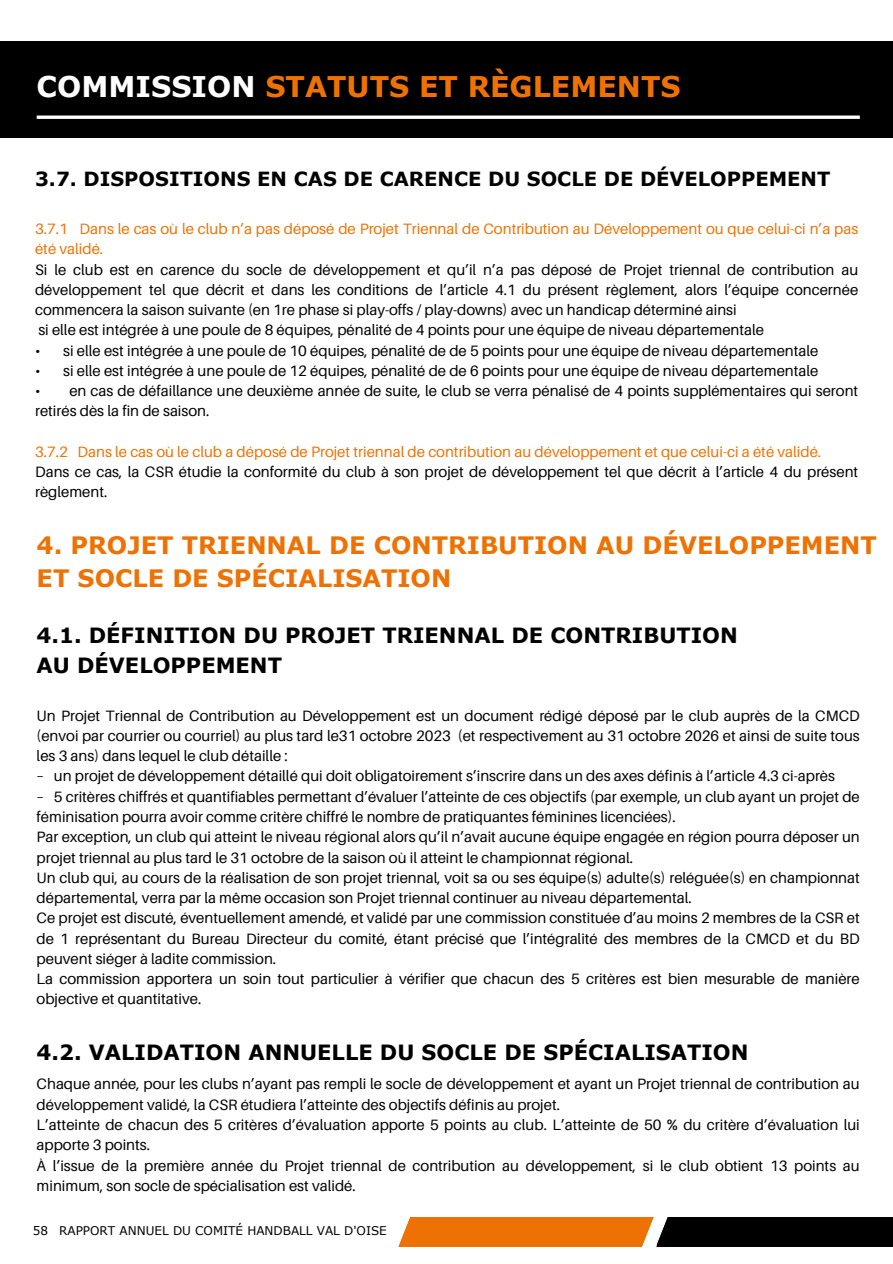
<style>
.page{position:relative;width:893px;height:1264px;background:#fff}
.page>*{position:absolute;margin:0;border:0;box-sizing:border-box;transform-origin:0 0}
.t1{font:700 28.5px "Verdana";color:#ee7203}
.t2{font:700 24px/32.7px "Verdana";color:#ee7203}
.t3{font:700 21px/29.2px "Verdana";color:#000}
.t4{font:700 19.5px "Verdana";color:#000}
.t5{font:15px/20.2px "Aileron";color:#000}
.t6{font:12px "Verdana";color:#000}
.s1{color:#fff}
.s2{color:#ee7203}
</style>
<div class="page">
<div style="left:0;top:41px;width:892px;height:96px;background:#000"></div>
<svg style="left:37px;top:115px;width:822px;height:4px;background:#d7d7d7"></svg>
<div style="left:656px;top:1217px;width:236px;height:30px;background:#000"></div>
<div style="left:397px;top:1217px;width:259px;height:30px;background:#ee7203"></div>
<svg style="left:642px;top:1217px;width:26px;height:30px"></svg>
<svg style="left:397px;top:1217px;width:13px;height:30px"></svg>
<h1 class="t1" style="left:37px;top:68px;width:645px"><span class="s1">COMMISSION</span> STATUTS ET RÈGLEMENTS</h1>
<h3 class="t4" style="left:35px;top:166px;width:796px">3.7. DISPOSITIONS EN CAS DE CARENCE DU SOCLE DE DÉVELOPPEMENT</h3>
<h4 class="t5" style="left:35px;top:218px;width:824px"><span class="s2">3.7.1 Dans le cas où le club n’a pas déposé de Projet Triennal de Contribution au Développement ou que celui-ci n’a pas été validé.<br></span>Si le club est en carence du socle de développement et qu’il n’a pas déposé de Projet triennal de contribution au développement tel que décrit et dans les conditions de l’article 4.1 du présent règlement, alors l’équipe concernée commencera la saison suivante (en 1re phase si play-offs / play-downs) avec un handicap déterminé ainsi<br>si elle est intégrée à une poule de 8 équipes, pénalité de 4 points pour une équipe de niveau départementale</h4>
<h4 class="t5" style="left:35px;top:340px;width:784px">• si elle est intégrée à une poule de 10 équipes, pénalité de de 5 points pour une équipe de niveau départementale</h4>
<h4 class="t5" style="left:35px;top:360px;width:784px">• si elle est intégrée à une poule de 12 équipes, pénalité de de 6 points pour une équipe de niveau départementale •</h4>
<h2 class="t5" style="left:35px;top:380px;width:824px;text-indent:34px">en cas de défaillance une deuxième année de suite, le club se verra pénalisé de 4 points supplémentaires qui seront retirés dès la fin de saison.</h2>
<h2 class="t5" style="left:35px;top:441px;width:824px"><span class="s2">3.7.2 Dans le cas où le club a déposé de Projet triennal de contribution au développement et que celui-ci a été validé.<br></span>Dans ce cas, la CSR étudie la conformité du club à son projet de développement tel que décrit à l’article 4 du présent règlement.</h2>
<h3 class="t2" style="left:37px;top:528px;width:841px">4. PROJET TRIENNAL DE CONTRIBUTION AU DÉVELOPPEMENT<br>ET SOCLE DE SPÉCIALISATION</h3>
<h4 class="t3" style="left:37px;top:620px;width:702px">4.1. DÉFINITION DU PROJET TRIENNAL DE CONTRIBUTION<br>AU DÉVELOPPEMENT</h4>
<h3 class="t5" style="left:37px;top:705px;width:824px;text-align:justify">Un Projet Triennal de Contribution au Développement est un document rédigé déposé par le club auprès de la CMCD (envoi par courrier ou courriel) au plus tard le31 octobre 2023 (et respectivement au 31 octobre 2026 et ainsi de suite tous les 3 ans) dans lequel le club détaille :</h3>
<h3 class="t5" style="left:37px;top:765px;width:799px">– un projet de développement détaillé qui doit obligatoirement s’inscrire dans un des axes définis à l’article 4.3 ci-après</h3>
<h3 class="t5" style="left:37px;top:786px;width:824px">– 5 critères chiffrés et quantifiables permettant d’évaluer l’atteinte de ces objectifs (par exemple, un club ayant un projet de féminisation pourra avoir comme critère chiffré le nombre de pratiquantes féminines licenciées).<br>Par exception, un club qui atteint le niveau régional alors qu’il n’avait aucune équipe engagée en région pourra déposer un projet triennal au plus tard le 31 octobre de la saison où il atteint le championnat régional.<br>Un club qui, au cours de la réalisation de son projet triennal, voit sa ou ses équipe(s) adulte(s) reléguée(s) en championnat départemental, verra par la même occasion son Projet triennal continuer au niveau départemental.<br>Ce projet est discuté, éventuellement amendé, et validé par une commission constituée d’au moins 2 membres de la CSR et de 1 représentant du Bureau Directeur du comité, étant précisé que l’intégralité des membres de la CMCD et du BD peuvent siéger à ladite commission.<br>La commission apportera un soin tout particulier à vérifier que chacun des 5 critères est bien mesurable de manière objective et quantitative.</h3>
<h4 class="t3" style="left:37px;top:1036px;width:713px">4.2. VALIDATION ANNUELLE DU SOCLE DE SPÉCIALISATION</h4>
<p class="t5" style="left:37px;top:1073px;width:824px">Chaque année, pour les clubs n’ayant pas rempli le socle de développement et ayant un Projet triennal de contribution au développement validé, la CSR étudiera l’atteinte des objectifs définis au projet.<br>L’atteinte de chacun des 5 critères d’évaluation apporte 5 points au club. L’atteinte de 50 % du critère d’évaluation lui apporte 3 points.<br>À l’issue de la première année du Projet triennal de contribution au développement, si le club obtient 13 points au minimum, son socle de spécialisation est validé.</p>
<h4 class="t6" style="left:33px;top:1222px;width:17px">58</h4>
<p class="t6" style="left:59px;top:1222px;width:329px">RAPPORT ANNUEL DU COMITÉ HANDBALL VAL D'OISE</p>
</div>
